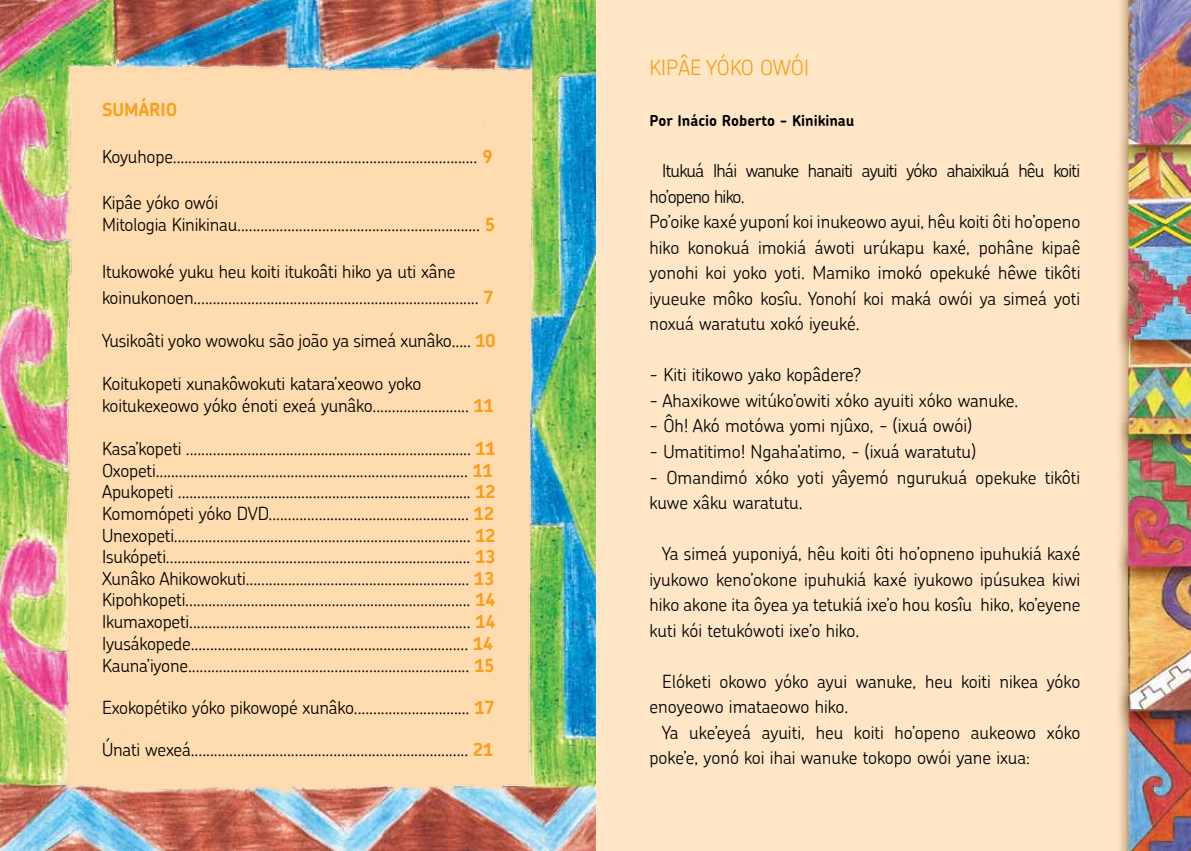
<style>
.page{position:relative;width:1191px;height:851px;background:#fff}
.page>*{position:absolute;margin:0;border:0;box-sizing:border-box;transform-origin:0 0}
.t1{font:300 21px "Chevin";color:#f99f1c}
.t2{font:300 18px/25.5px "Chevin";letter-spacing:-.01em;color:#000}
.t3{font:700 18px "Chevin";color:#f99f1c}
.t4{font:700 15px "Chevin";color:#000}
.s1{font-weight:700;color:#f99f1c}
</style>
<div class="page">
<div style="left:595px;top:0;width:508px;height:850px;background:#ffe6c7"></div>
<img style="left:0;top:0;width:595px;height:850px">
<img style="left:1103px;top:0;width:88px;height:850px">
<p class="t3" style="left:102px;top:97px;width:77px">SUMÁRIO</p>
<p class="t2" style="left:102px;top:143px;width:392px">Koyuhope............................................................................... <span class="s1">9</span></p>
<p class="t2" style="left:102px;top:192px;width:394px;line-height:21.6px">Kipâe yóko owói<br>Mitologia Kinikinau............................................................... <span class="s1">5</span></p>
<p class="t2" style="left:102px;top:258px;width:393px">Itukowoké yuku heu koiti itukoâti hiko ya uti xâne koinukonoen.......................................................................... <span class="s1">7</span></p>
<p class="t2" style="left:102px;top:327px;width:395px">Yusikoâti yoko wowoku são joão ya simeá xunâko..... <span class="s1">10</span></p>
<p class="t2" style="left:102px;top:372px;width:393px;line-height:21.6px">Koitukopeti xunakôwokuti katara’xeowo yoko koitukexeowo yóko énoti exeá yunâko......................... <span class="s1">11</span></p>
<p class="t2" style="left:102px;top:437px;width:395px;line-height:21.8px">Kasa’kopeti .......................................................................... <span class="s1">11<br></span>Oxopeti................................................................................. <span class="s1">11<br></span>Apukopeti ............................................................................ <span class="s1">12<br></span>Komomópeti yóko DVD.................................................... <span class="s1">12<br></span>Unexopeti............................................................................. <span class="s1">12<br></span>Isukópeti............................................................................... <span class="s1">13<br></span>Xunâko Ahikowokuti.......................................................... <span class="s1">13<br></span>Kipohkopeti.......................................................................... <span class="s1">14<br></span>Ikumaxopeti......................................................................... <span class="s1">14<br></span>Iyusákopede........................................................................ <span class="s1">14<br></span>Kauna’iyone......................................................................... <span class="s1">15</span></p>
<p class="t2" style="left:102px;top:694px;width:394px">Exokopétiko yóko pikowopé xunâko.............................. <span class="s1">17</span></p>
<p class="t2" style="left:102px;top:736px;width:393px">Únati wexeá........................................................................ <span class="s1">21</span></p>
<p class="t1" style="left:649px;top:54px;width:161px">KIPÂE YÓKO OWÓI</p>
<p class="t4" style="left:649px;top:111px;width:206px">Por Inácio Roberto - Kinikinau</p>
<p class="t2" style="left:649px;top:158px;width:432px;text-indent:13px">Itukuá Ihái wanuke hanaiti ayuiti yóko ahaixikuá hêu koiti ho’openo hiko.<br>Po’oike kaxé yuponí koi inukeowo ayui, hêu koiti ôti ho’openo hiko konokuá imokiá áwoti urúkapu kaxé, pohâne kipaê yonohi koi yoko yoti. Mamiko imokó opekuké hêwe tikôti iyueuke môko kosîu. Yonohí koi maká owói ya simeá yoti noxuá waratutu xokó iyeuké.</p>
<p class="t2" style="left:649px;top:362px;width:214px">- Kiti itikowo yako kopâdere?</p>
<p class="t2" style="left:649px;top:387px;width:370px">- Ahaxikowe witúko’owiti xóko ayuiti xóko wanuke.</p>
<p class="t2" style="left:649px;top:413px;width:324px">- Ôh! Akó motówa yomi njûxo, - (ixuá owói)</p>
<p class="t2" style="left:649px;top:438px;width:328px">- Umatitimo! Ngaha’atimo, - (ixuá waratutu)</p>
<p class="t2" style="left:649px;top:464px;width:432px">- Omandimó xóko yoti yâyemó ngurukuá opekuke tikôti kuwe xâku waratutu.</p>
<p class="t2" style="left:649px;top:540px;width:432px;text-align:justify;text-indent:13px">Ya simeá yuponiyá, hêu koiti ôti ho’opneno ipuhukiá kaxé iyukowo keno’okone ipuhukiá kaxé iyukowo ipúsukea kiwi hiko akone ita ôyea ya tetukiá ixe’o hou kosîu hiko, ko’eyene kuti kói tetukówoti ixe’o hiko.</p>
<p class="t2" style="left:649px;top:668px;width:432px;text-indent:13px">Elóketi okowo yóko ayui wanuke, heu koiti nikea yóko enoyeowo imataeowo hiko.</p>
<p class="t2" style="left:649px;top:719px;width:432px;text-indent:13px">Ya uke’eyeá ayuiti, heu koiti ho’openo aukeowo xóko poke’e, yonó koi ihai wanuke tokopo owói yane ixua:</p>
</div>
